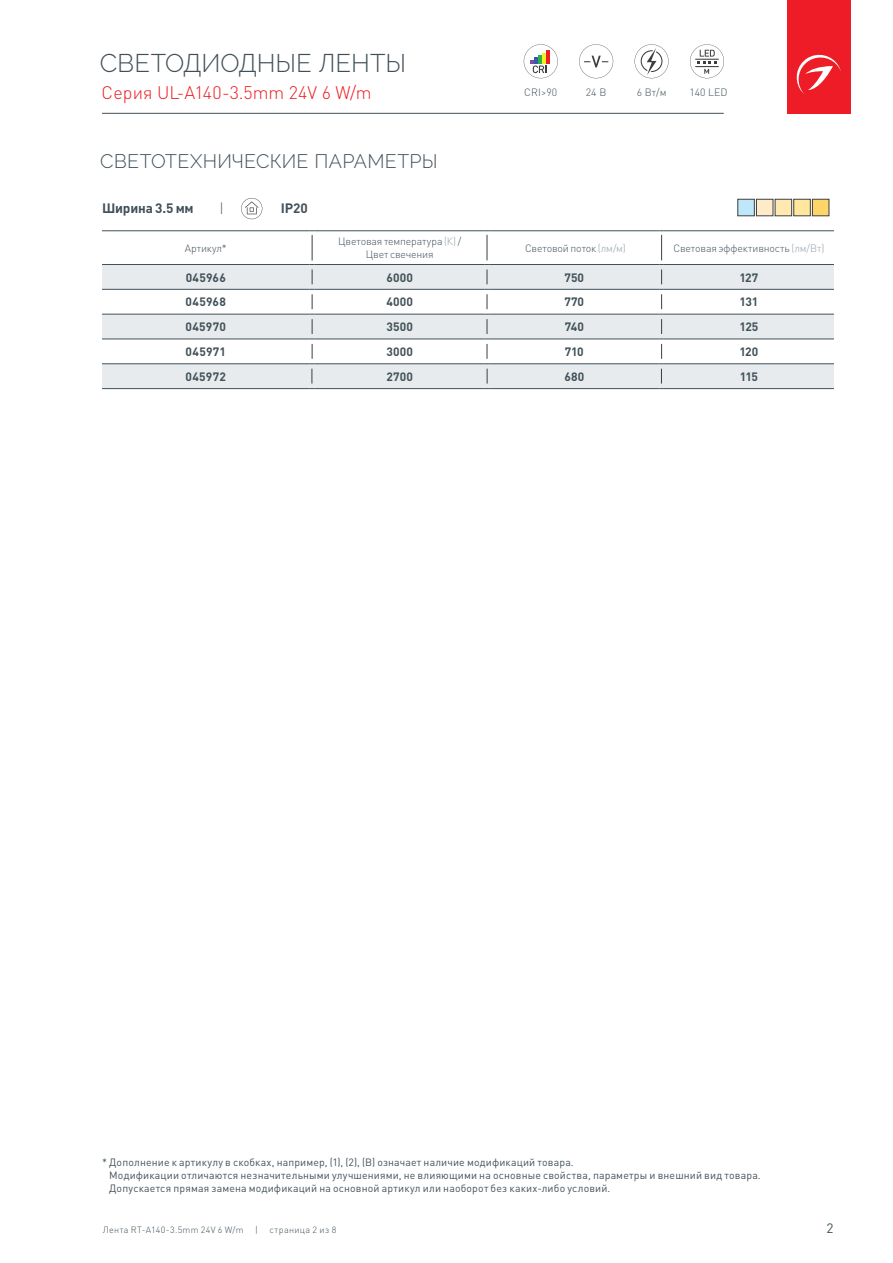
<style>
.page{position:relative;width:893px;height:1263px;background:#fff}
.page>*{position:absolute;margin:0;border:0;box-sizing:border-box;transform-origin:0 0}
.t1{font:300 25.5px "Raleway";color:#425159}
.t2{font:300 19.5px "Raleway";letter-spacing:.01em;color:#425159}
.t3{font:300 18px "DIN Pro";color:#ee1d23}
.Body{font:700 13.5px "DIN Pro";letter-spacing:-.015em;color:#425159}
.t4{font:13.5px "DIN Pro";color:#425159}
.Body-2{font:300 13.5px "DIN Pro";color:#425159}
.UKAZ_GREY{font:700 12px "DIN Pro";letter-spacing:.015em;color:#425159}
.Table_BOLD_NEW{font:700 12px "DIN Pro";letter-spacing:-.035em;color:#425159}
.Body-3{font:10.5px/12.6px "DIN Pro";letter-spacing:.015em;color:#425159}
.UKAZ_GREY-2{font:300 10.5px/13.5px "DIN Pro";letter-spacing:-.01em;color:#425159;text-align:center}
.t5{font:300 9px "DIN Pro";letter-spacing:.035em;color:#425159}
.s1{color:#94a2aa}
</style>
<div class="page">
<div style="left:787px;top:0;width:63px;height:114px;background:#ee1c27"></div>
<svg style="left:796px;top:54px;width:45px;height:40px"></svg>
<hr style="left:102px;top:113px;width:622px;height:1px;background:#425159">
<svg style="left:524px;top:44px;width:34px;height:34px"></svg>
<svg style="left:579px;top:44px;width:34px;height:34px"></svg>
<svg style="left:635px;top:44px;width:34px;height:34px"></svg>
<svg style="left:690px;top:44px;width:34px;height:34px"></svg>
<svg style="left:102px;top:231px;width:732px;height:1px"></svg>
<svg style="left:102px;top:265px;width:732px;height:123px;fill:#e7ebed"></svg>
<hr style="left:102px;top:289px;width:208px;height:1px;background:#425159">
<hr style="left:102px;top:339px;width:208px;height:1px;background:#425159">
<hr style="left:664px;top:289px;width:170px;height:1px;background:#425159">
<hr style="left:664px;top:339px;width:170px;height:1px;background:#425159">
<hr style="left:315px;top:289px;width:170px;height:1px;background:#425159">
<hr style="left:315px;top:339px;width:170px;height:1px;background:#425159">
<hr style="left:489px;top:289px;width:170px;height:1px;background:#425159">
<hr style="left:489px;top:339px;width:170px;height:1px;background:#425159">
<hr style="left:102px;top:264px;width:208px;height:1px;background:#425159">
<hr style="left:315px;top:264px;width:170px;height:1px;background:#425159">
<hr style="left:489px;top:264px;width:170px;height:1px;background:#425159">
<hr style="left:664px;top:264px;width:170px;height:1px;background:#425159">
<hr style="left:102px;top:314px;width:208px;height:1px;background:#425159">
<hr style="left:315px;top:314px;width:170px;height:1px;background:#425159">
<hr style="left:489px;top:314px;width:170px;height:1px;background:#425159">
<hr style="left:664px;top:314px;width:170px;height:1px;background:#425159">
<hr style="left:102px;top:230px;width:208px;height:1px;background:#425159">
<hr style="left:315px;top:230px;width:170px;height:1px;background:#425159">
<hr style="left:489px;top:230px;width:170px;height:1px;background:#425159">
<hr style="left:664px;top:230px;width:170px;height:1px;background:#425159">
<hr style="left:102px;top:363px;width:208px;height:1px;background:#425159">
<hr style="left:102px;top:388px;width:208px;height:1px;background:#425159">
<hr style="left:315px;top:363px;width:170px;height:1px;background:#425159">
<hr style="left:315px;top:388px;width:170px;height:1px;background:#425159">
<hr style="left:489px;top:363px;width:170px;height:1px;background:#425159">
<hr style="left:489px;top:388px;width:170px;height:1px;background:#425159">
<hr style="left:664px;top:363px;width:170px;height:1px;background:#425159">
<hr style="left:664px;top:388px;width:170px;height:1px;background:#425159">
<svg style="left:241px;top:198px;width:21px;height:21px"></svg>
<svg style="left:310px;top:230px;width:5px;height:159px"></svg>
<svg style="left:485px;top:230px;width:4px;height:159px"></svg>
<svg style="left:659px;top:230px;width:5px;height:159px"></svg>
<div style="left:812px;top:199px;width:17px;height:17px;background:#fed667;border:1px solid #3e3e3f"></div>
<div style="left:793px;top:199px;width:17px;height:17px;background:#ffe89e;border:1px solid #3e3e3f"></div>
<div style="left:756px;top:199px;width:17px;height:17px;background:#feecc8;border:1px solid #3e3e3f"></div>
<div style="left:775px;top:199px;width:17px;height:17px;background:#feeab1;border:1px solid #3e3e3f"></div>
<div style="left:738px;top:199px;width:17px;height:17px;background:#bee7fa;border:1px solid #3e3e3f"></div>
<p class="t1" style="left:100px;top:48px;width:308px">СВЕТОДИОДНЫЕ ЛЕНТЫ</p>
<p class="t3" style="left:102px;top:80px;width:272px">Серия UL-A140-3.5mm 24V 6 W/m</p>
<p class="UKAZ_GREY-2" style="left:524px;top:85px;width:34px">CRI&gt;90</p>
<p class="UKAZ_GREY-2" style="left:586px;top:85px;width:22px">24 В</p>
<p class="UKAZ_GREY-2" style="left:637px;top:85px;width:31px">6 Вт/м</p>
<p class="UKAZ_GREY-2" style="left:689px;top:85px;width:40px">140 LED</p>
<p class="t2" style="left:100px;top:149px;width:339px">СВЕТОТЕХНИЧЕСКИЕ ПАРАМЕТРЫ</p>
<p class="Body" style="left:102px;top:198px;width:93px">Ширина 3.5 мм</p>
<p class="Body-2" style="left:220px;top:198px;width:6px">|</p>
<p class="Body" style="left:281px;top:198px;width:28px">IP20</p>
<p class="UKAZ_GREY-2" style="left:185px;top:241px;width:44px">Артикул*</p>
<p class="UKAZ_GREY-2" style="left:338px;top:234px;width:125px">Цветовая температура <span class="s1">(К)</span> /<br>Цвет свечения</p>
<p class="UKAZ_GREY-2" style="left:525px;top:241px;width:102px">Световой поток <span class="s1">(лм/м)</span></p>
<p class="UKAZ_GREY-2" style="left:673px;top:241px;width:152px">Световая эффективность <span class="s1">(лм/Вт)</span></p>
<p class="UKAZ_GREY" style="left:186px;top:269px;width:42px">045966</p>
<p class="UKAZ_GREY" style="left:386px;top:269px;width:28px">6000</p>
<p class="UKAZ_GREY" style="left:564px;top:269px;width:21px">750</p>
<p class="Table_BOLD_NEW" style="left:739px;top:269px;width:20px">127</p>
<p class="UKAZ_GREY" style="left:186px;top:294px;width:42px">045968</p>
<p class="UKAZ_GREY" style="left:386px;top:294px;width:28px">4000</p>
<p class="UKAZ_GREY" style="left:564px;top:294px;width:21px">770</p>
<p class="Table_BOLD_NEW" style="left:739px;top:294px;width:20px">131</p>
<p class="UKAZ_GREY" style="left:185px;top:319px;width:42px">045970</p>
<p class="UKAZ_GREY" style="left:387px;top:319px;width:28px">3500</p>
<p class="UKAZ_GREY" style="left:565px;top:319px;width:21px">740</p>
<p class="Table_BOLD_NEW" style="left:739px;top:319px;width:20px">125</p>
<p class="UKAZ_GREY" style="left:186px;top:343px;width:42px">045971</p>
<p class="UKAZ_GREY" style="left:386px;top:343px;width:28px">3000</p>
<p class="UKAZ_GREY" style="left:565px;top:343px;width:20px">710</p>
<p class="Table_BOLD_NEW" style="left:739px;top:343px;width:20px">120</p>
<p class="UKAZ_GREY" style="left:185px;top:368px;width:42px">045972</p>
<p class="UKAZ_GREY" style="left:387px;top:368px;width:28px">2700</p>
<p class="UKAZ_GREY" style="left:564px;top:368px;width:21px">680</p>
<p class="UKAZ_GREY" style="left:740px;top:368px;width:20px">115</p>
<p class="Body-3" style="left:109px;top:1156px;width:653px;text-indent:-7px">* Дополнение к артикулу в скобках, например, (1), (2), (B) означает наличие модификаций товара.<br>Модификации отличаются незначительными улучшениями, не влияющими на основные свойства, параметры и внешний вид товара.<br>Допускается прямая замена модификаций на основной артикул или наоборот без каких-либо условий.</p>
<p class="t5" style="left:103px;top:1223px;width:142px">Лента RT-A140-3.5mm 24V 6 W/m</p>
<p class="t5" style="left:255px;top:1223px;width:4px">|</p>
<p class="t5" style="left:269px;top:1223px;width:68px">страница 2 из 8</p>
<p class="t4" style="left:826px;top:1219px;width:9px">2</p>
</div>
